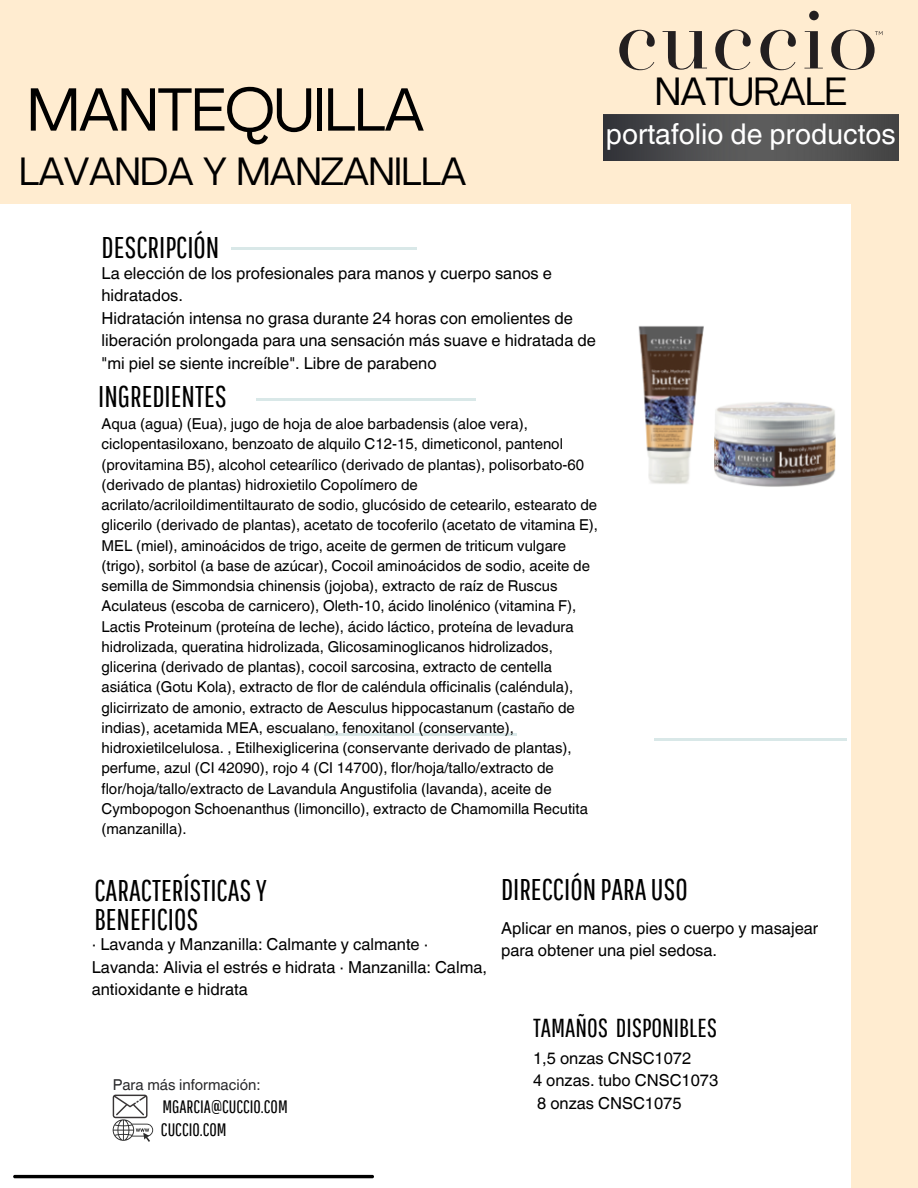
<style>
.page{position:relative;width:918px;height:1188px;background:#ffecd0}
.page>*{position:absolute;margin:0;border:0;box-sizing:border-box;transform-origin:0 0}
.t1{font:60px "Agrandir";letter-spacing:-.015em;color:#000}
.t2{font:39px "Agrandir";letter-spacing:-.015em;color:#000}
.t3{font:30px/29.2px "Pathway Gothic One";color:#000}
.t4{font:28.65px "Helvetica World";color:#fff}
.t5{font:26.1px "Pathway Gothic One";color:#000}
.t6{font:18px "Pathway Gothic One";color:#000}
.t7{font:16.5px/22.5px "Helvetica World";color:#000}
.t8{font:15px/20.2px "Helvetica World";color:#000}
.t9{font:15px "Helvetica World";color:#2a2a2c}
</style>
<div class="page">
<div style="left:0;top:204px;width:851px;height:984px;background:#fff"></div>
<img style="left:638px;top:326px;width:197px;height:161px">
<hr style="left:232px;top:247px;width:185px;height:2px;background:#d9e8e8">
<hr style="left:256px;top:398px;width:219px;height:2px;background:#d9e8e8">
<hr style="left:655px;top:739px;width:192px;height:1px;background:#d9e8e8">
<svg style="left:619px;top:30px;width:36px;height:40px"></svg>
<svg style="left:663px;top:31px;width:44px;height:39px"></svg>
<svg style="left:715px;top:30px;width:36px;height:40px"></svg>
<svg style="left:760px;top:30px;width:36px;height:40px"></svg>
<svg style="left:804px;top:11px;width:19px;height:57px"></svg>
<svg style="left:831px;top:30px;width:52px;height:40px"></svg>
<img style="left:604px;top:115px;width:294px;height:46px">
<hr style="left:324px;top:733px;width:193px;height:2px;background:#d9e8e8">
<svg style="left:113px;top:1095px;width:40px;height:47px"></svg>
<hr style="left:13px;top:1175px;width:361px;height:3px;background:#000;border-radius:2px">
<p class="t1" style="left:27px;top:86px;width:399px">MANTEQUILLA</p>
<p class="t2" style="left:19px;top:156px;width:449px">LAVANDA Y MANZANILLA</p>
<p class="t2" style="left:655px;top:75px;width:194px">NATURALE</p>
<p class="t4" style="left:606px;top:117px;width:291px">portafolio de productos</p>
<p class="t3" style="left:102px;top:232px;width:119px">DESCRIPCIÓN</p>
<p class="t7" style="left:102px;top:262px;width:452px">La elección de los profesionales para manos y cuerpo sanos e hidratados.</p>
<p class="t7" style="left:102px;top:307px;width:496px">Hidratación intensa no grasa durante 24 horas con emolientes de liberación prolongada para una sensación más suave e hidratada de "mi piel se siente increíble". Libre de parabeno</p>
<p class="t3" style="left:98px;top:381px;width:130px">INGREDIENTES</p>
<p class="t8" style="left:102px;top:414px;width:498px">Aqua (agua) (Eua), jugo de hoja de aloe barbadensis (aloe vera), ciclopentasiloxano, benzoato de alquilo C12-15, dimeticonol, pantenol (provitamina B5), alcohol cetearílico (derivado de plantas), polisorbato-60 (derivado de plantas) hidroxietilo Copolímero de acrilato/acriloildimentiltaurato de sodio, glucósido de cetearilo, estearato de glicerilo (derivado de plantas), acetato de tocoferilo (acetato de vitamina E), MEL (miel), aminoácidos de trigo, aceite de germen de triticum vulgare (trigo), sorbitol (a base de azúcar), Cocoil aminoácidos de sodio, aceite de semilla de Simmondsia chinensis (jojoba), extracto de raíz de Ruscus Aculateus (escoba de carnicero), Oleth-10, ácido linolénico (vitamina F), Lactis Proteinum (proteína de leche), ácido láctico, proteína de levadura hidrolizada, queratina hidrolizada, Glicosaminoglicanos hidrolizados, glicerina (derivado de plantas), cocoil sarcosina, extracto de centella asiática (Gotu Kola), extracto de flor de caléndula officinalis (caléndula), glicirrizato de amonio, extracto de Aesculus hippocastanum (castaño de indias), acetamida MEA, escualano, fenoxitanol (conservante), hidroxietilcelulosa. , Etilhexiglicerina (conservante derivado de plantas), perfume, azul (CI 42090), rojo 4 (CI 14700), flor/hoja/tallo/extracto de flor/hoja/tallo/extracto de Lavandula Angustifolia (lavanda), aceite de Cymbopogon Schoenanthus (limoncillo), extracto de Chamomilla Recutita (manzanilla).</p>
<p class="t3" style="left:94px;top:875px;width:174px">CARACTERÍSTICASY<br>BENEFICIOS</p>
<p class="t7" style="left:92px;top:933px;width:397px">· Lavanda y Manzanilla: Calmante y calmante ·<br>Lavanda: Alivia el estrés e hidrata · Manzanilla: Calma, antioxidante e hidrata</p>
<p class="t9" style="left:113px;top:1076px;width:150px">Para más información:</p>
<p class="t6" style="left:162px;top:1095px;width:127px">MGARCIA@CUCCIO.COM</p>
<p class="t6" style="left:161px;top:1119px;width:67px">CUCCIO.COM</p>
<p class="t3" style="left:501px;top:874px;width:188px">DIRECCIÓN PARA USO</p>
<p class="t7" style="left:501px;top:917px;width:319px">Aplicar en manos, pies o cuerpo y masajear para obtener una piel sedosa.</p>
<p class="t5" style="left:533px;top:1012px;width:185px">TAMAÑOS DISPONIBLES</p>
<p class="t7" style="left:533px;top:1047px;width:160px">1,5 onzas CNSC1072</p>
<p class="t7" style="left:533px;top:1069px;width:187px">4 onzas. tubo CNSC1073</p>
<p class="t7" style="left:537px;top:1092px;width:146px">8 onzas CNSC1075</p>
</div>
